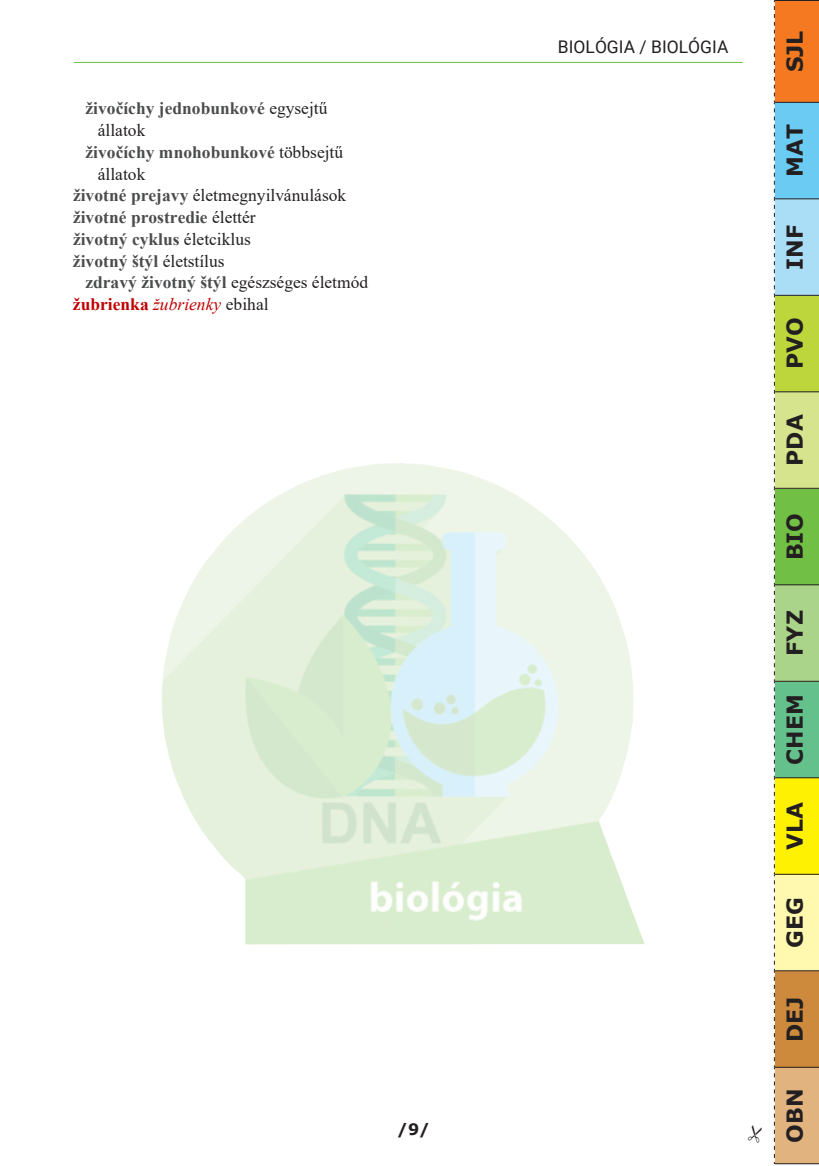
<style>
.page{position:relative;width:819px;height:1166px;background:#fff}
.page>*{position:absolute;margin:0;border:0;box-sizing:border-box;transform-origin:0 0}
.t1{font:700 21.88px "Verdana";color:#231f20}
.t2{font:700 17.5px "Times New Roman";color:#4b4c4d}
.t3{font:17.5px "Times New Roman";color:#231f20}
.t4{font:700 17.5px "Times New Roman";color:#c00000}
.t5{font:17.5px "Roboto";letter-spacing:.005em;color:#231f20}
.t6{font:700 15.75px "Verdana";color:#231f20}
.s1{font-weight:400;color:#231f20}
.s2{font-weight:700;color:#4b4c4d}
.s3{font-weight:400;font-style:italic}
</style>
<div class="page">
<div style="left:774px;top:1067px;width:45px;height:97px;background:#e0b37f"></div>
<div style="left:774px;top:971px;width:45px;height:96px;background:#ce8a3c"></div>
<div style="left:774px;top:874px;width:45px;height:97px;background:#fff8ae"></div>
<div style="left:774px;top:778px;width:45px;height:96px;background:#fff101"></div>
<div style="left:774px;top:681px;width:45px;height:97px;background:#65c18b"></div>
<div style="left:774px;top:585px;width:45px;height:96px;background:#aad489"></div>
<div style="left:774px;top:488px;width:45px;height:97px;background:#71bf44"></div>
<div style="left:774px;top:392px;width:45px;height:96px;background:#d6e48d"></div>
<div style="left:774px;top:295px;width:45px;height:97px;background:#bdd63c"></div>
<div style="left:774px;top:199px;width:45px;height:96px;background:#aadef7"></div>
<div style="left:774px;top:102px;width:45px;height:97px;background:#6ccbf3"></div>
<div style="left:774px;top:0;width:45px;height:102px;background:#f47921"></div>
<hr style="left:774px;top:1163px;width:45px;height:1px;background:#231f20">
<hr style="left:774px;top:1067px;width:45px;height:1px;background:#231f20">
<hr style="left:774px;top:970px;width:45px;height:1px;background:#231f20">
<hr style="left:774px;top:874px;width:45px;height:1px;background:#231f20">
<hr style="left:774px;top:777px;width:45px;height:1px;background:#231f20">
<hr style="left:774px;top:681px;width:45px;height:1px;background:#231f20">
<hr style="left:774px;top:584px;width:45px;height:1px;background:#231f20">
<hr style="left:774px;top:488px;width:45px;height:1px;background:#231f20">
<hr style="left:774px;top:391px;width:45px;height:1px;background:#231f20">
<hr style="left:774px;top:295px;width:45px;height:1px;background:#231f20">
<hr style="left:774px;top:199px;width:45px;height:1px;background:#231f20">
<hr style="left:774px;top:102px;width:45px;height:1px;background:#231f20">
<hr style="left:774px;top:0;width:45px;height:1px;background:#231f20">
<svg style="left:773px;top:0;width:1px;height:1164px"></svg>
<hr style="left:74px;top:62px;width:668px;height:1px;background:#71bf44">
<img style="left:161px;top:463px;width:483px;height:481px">
<p class="t2" style="left:85px;top:96px;width:243px">živočíchy jednobunkové <span class="s1">egysejtű</span></p>
<p class="t3" style="left:98px;top:118px;width:49px">állatok</p>
<p class="t2" style="left:85px;top:139px;width:259px">živočíchy mnohobunkové <span class="s1">többsejtű</span></p>
<p class="t3" style="left:98px;top:162px;width:49px">állatok</p>
<p class="t3" style="left:73px;top:183px;width:275px"><span class="s2">životné prejavy</span> életmegnyilvánulások</p>
<p class="t2" style="left:73px;top:205px;width:184px">životné prostredie <span class="s1">élettér</span></p>
<p class="t2" style="left:73px;top:226px;width:179px">životný cyklus <span class="s1">életciklus</span></p>
<p class="t2" style="left:73px;top:248px;width:153px">životný štýl <span class="s1">életstílus</span></p>
<p class="t2" style="left:85px;top:270px;width:284px">zdravý životný štýl <span class="s1">egészséges életmód</span></p>
<p class="t4" style="left:73px;top:291px;width:197px">žubrienka <span class="s3">žubrienky</span> <span class="s1">ebihal</span></p>
<p class="t6" style="left:397px;top:1118px;width:34px">/9/</p>
<p class="t5" style="left:557px;top:34px;width:172px">BIOLÓGIA / BIOLÓGIA</p>
<p class="t1" style="left:779px;top:72px;width:43px;rotate:-90deg">SJL</p>
<p class="t1" style="left:779px;top:177px;width:54px;rotate:-90deg">MAT</p>
<p class="t1" style="left:779px;top:269px;width:46px;rotate:-90deg">INF</p>
<p class="t1" style="left:779px;top:369px;width:53px;rotate:-90deg">PVO</p>
<p class="t1" style="left:779px;top:466px;width:53px;rotate:-90deg">PDA</p>
<p class="t1" style="left:779px;top:560px;width:49px;rotate:-90deg">BIO</p>
<p class="t1" style="left:779px;top:656px;width:47px;rotate:-90deg">FYZ</p>
<p class="t1" style="left:779px;top:764px;width:72px;rotate:-90deg">CHEM</p>
<p class="t1" style="left:779px;top:850px;width:49px;rotate:-90deg">VLA</p>
<p class="t1" style="left:779px;top:948px;width:52px;rotate:-90deg">GEG</p>
<p class="t1" style="left:779px;top:1042px;width:47px;rotate:-90deg">DEJ</p>
<p class="t1" style="left:779px;top:1142px;width:55px;rotate:-90deg">OBN</p>
</div>
